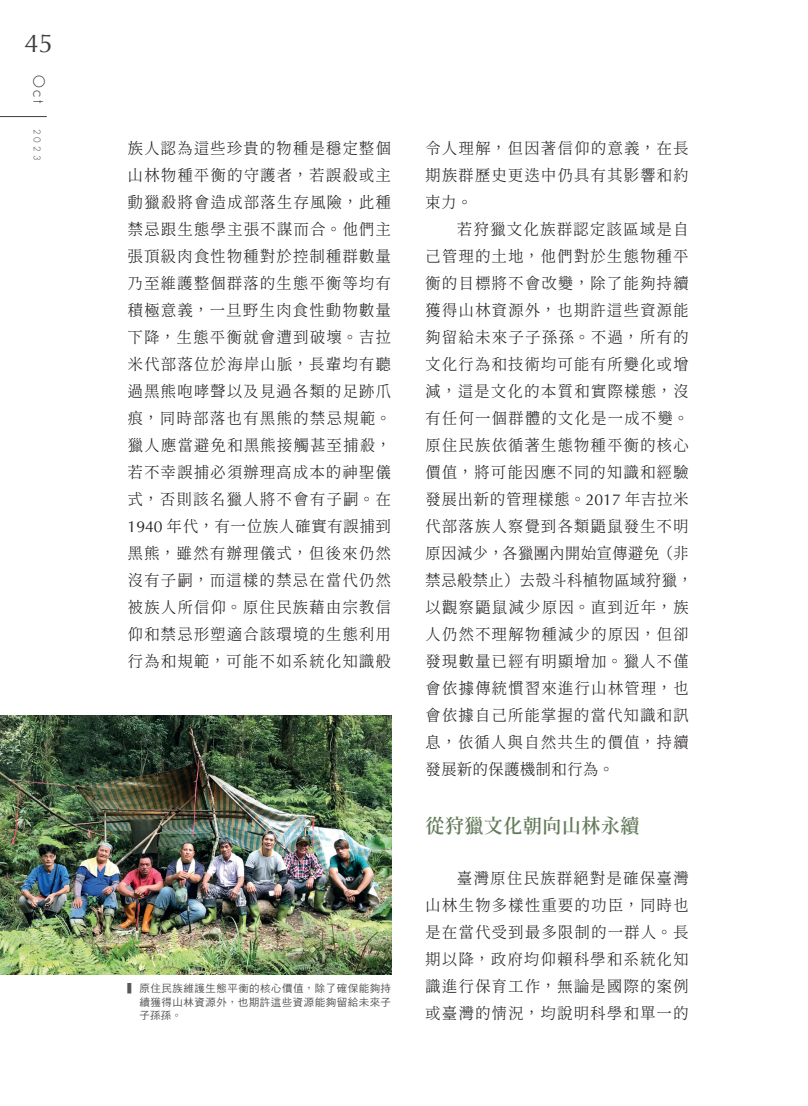
<style>
.page{position:relative;width:808px;height:1106px;background:#fff}
.page>*{position:absolute;margin:0;border:0;box-sizing:border-box;transform-origin:0 0}
.t1{font:25.8px "Optima LT";color:#3e3e3f}
.t2{font:600 19.5px "Gen Ryu Min TW";color:#647a5b}
.t3{font:300 15.75px/27px "Gen Ryu Min TW";letter-spacing:.055em;color:#231f20;text-align:justify}
.t4{font:300 15px "Futura LT";color:#3e3e3f}
.t5{font:10.5px/13.5px "DF Hei Std W5";letter-spacing:.045em;color:#57585a;text-align:justify}
.t6{font:300 9px "Futura LT";color:#3e3e3f}
.s1{font-family:"Optima LT";font-weight:400}
</style>
<div class="page">
<img style="left:0;top:716px;width:391px;height:258px">
<hr style="left:0;top:116px;width:47px;height:1px;background:#3e3e3f">
<h1 class="t1" style="left:24px;top:29px;width:30px">45</h1>
<p class="t4" style="left:48px;top:75px;width:30px;rotate:90deg">Oct</p>
<p class="t6" style="left:42px;top:129px;width:33px;rotate:90deg">2023</p>
<p class="t3" style="left:128px;top:135px;width:265px">族人認為這些珍貴的物種是穩定整個山林物種平衡的守護者，若誤殺或主動獵殺將會造成部落生存風險，此種禁忌跟生態學主張不謀而合。他們主張頂級肉食性物種對於控制種群數量乃至維護整個群落的生態平衡等均有積極意義，一旦野生肉食性動物數量下降，生態平衡就會遭到破壞。吉拉米代部落位於海岸山脈，長輩均有聽過黑熊咆哮聲以及見過各類的足跡爪痕，同時部落也有黑熊的禁忌規範。獵人應當避免和黑熊接觸甚至捕殺，若不幸誤捕必須辦理高成本的神聖儀式，否則該名獵人將不會有子嗣。在<span class="s1">1940</span> 年代，有一位族人確實有誤捕到黑熊，雖然有辦理儀式，但後來仍然沒有子嗣，而這樣的禁忌在當代仍然被族人所信仰。原住民族藉由宗教信仰和禁忌形塑適合該環境的生態利用行為和規範，可能不如系統化知識般</p>
<p class="t3" style="left:425px;top:135px;width:265px">令人理解，但因著信仰的意義，在長期族群歷史更迭中仍具有其影響和約束力。</p>
<p class="t3" style="left:425px;top:216px;width:269px;text-align:left;text-indent:32px">若狩獵文化族群認定該區域是自己管理的土地，他們對於生態物種平衡的目標將不會改變，除了能夠持續獲得山林資源外，也期許這些資源能夠留給未來子子孫孫。不過，所有的文化行為和技術均可能有所變化或增減，這是文化的本質和實際樣態，沒有任何一個群體的文化是一成不變。原住民族依循著生態物種平衡的核心價值，將可能因應不同的知識和經驗發展出新的管理樣態。<span class="s1">2017</span> 年吉拉米代部落族人察覺到各類鼯鼠發生不明原因減少，各獵團內開始宣傳避免（非禁忌般禁止）去殼斗科植物區域狩獵，以觀察鼯鼠減少原因。直到近年，族人仍然不理解物種減少的原因，但卻發現數量已經有明顯增加。獵人不僅會依據傳統慣習來進行山林管理，也會依據自己所能掌握的當代知識和訊息，依循人與自然共生的價值，持續發展新的保護機制和行為。</p>
<p class="t2" style="left:425px;top:814px;width:216px">從狩獵文化朝向山林永續</p>
<p class="t3" style="left:425px;top:864px;width:265px;text-indent:32px">臺灣原住民族群絕對是確保臺灣山林生物多樣性重要的功臣，同時也是在當代受到最多限制的一群人。長期以降，政府均仰賴科學和系統化知識進行保育工作，無論是國際的案例或臺灣的情況，均說明科學和單一的</p>
<p class="t5" style="left:140px;top:981px;width:253px;text-indent:-12px">▍原住民族維護生態平衡的核心價值，除了確保能夠持續獲得山林資源外，也期許這些資源能夠留給未來子子孫孫。</p>
</div>
